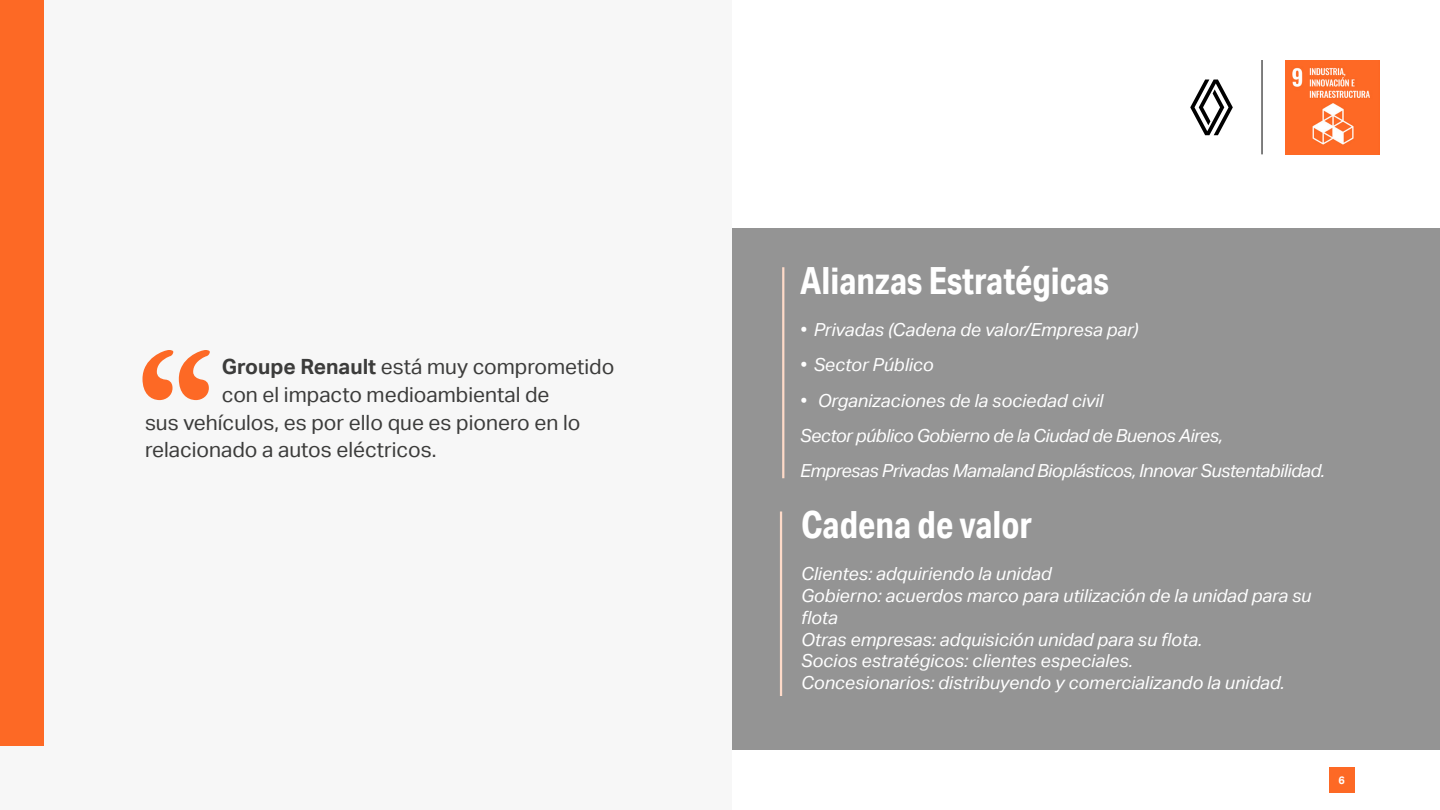
<style>
.page{position:relative;width:1440px;height:810px;background:#fff}
.page>*{position:absolute;margin:0;border:0;box-sizing:border-box;transform-origin:0 0}
.t1{font:700 37.5px "Aktiv Grotesk Cd";color:#fff}
.t2{font:21px "Aktiv Grotesk";color:#3c3c3b}
.t3{font:italic 18px/21.8px "Aktiv Grotesk";color:#fff}
.t4{font:italic 18px/35.2px "Aktiv Grotesk";letter-spacing:-.025em;color:#fff}
.t5{font:700 10.88px "Aktiv Grotesk";color:#fff}
.s1{font-weight:700}
</style>
<div class="page">
<div style="left:1329px;top:767px;width:25px;height:26px;background:#fd6925"></div>
<img style="left:1285px;top:60px;width:95px;height:95px">
<hr style="left:1262px;top:60px;width:1px;height:94px;background:#000">
<svg style="left:1190px;top:80px;width:43px;height:55px"></svg>
<div style="left:0;top:0;width:732px;height:810px;background:#f7f7f7"></div>
<div style="left:0;top:0;width:44px;height:746px;background:#fd6925"></div>
<div style="left:732px;top:228px;width:708px;height:522px;background:#949494"></div>
<hr style="left:782px;top:267px;width:2px;height:211px;background:#fedac8">
<svg style="left:143px;top:350px;width:67px;height:50px"></svg>
<hr style="left:780px;top:512px;width:2px;height:184px;background:#fedac8">
<p class="t2" style="left:222px;top:355px;width:394px"><span class="s1">Groupe Renault</span> está muy comprometido</p>
<p class="t2" style="left:222px;top:382px;width:329px">con el impacto medioambiental de</p>
<p class="t2" style="left:145px;top:410px;width:437px">sus vehículos, es por ello que es pionero en lo</p>
<p class="t2" style="left:145px;top:438px;width:293px">relacionado a autos eléctricos.</p>
<h1 class="t1" style="left:800px;top:258px;width:310px">Alianzas Estratégicas</h1>
<p class="t3" style="left:800px;top:319px;width:340px">• Privadas (Cadena de valor/Empresa par)</p>
<p class="t3" style="left:800px;top:354px;width:135px">• Sector Público</p>
<p class="t4" style="left:800px;top:383px;width:526px">• Organizaciones de la sociedad civil<br>Sector público Gobierno de la Ciudad de Buenos Aires,<br>Empresas Privadas Mamaland Bioplásticos, Innovar Sustentabilidad.</p>
<h1 class="t1" style="left:801px;top:502px;width:233px">Cadena de valor</h1>
<p class="t3" style="left:801px;top:563px;width:512px">Clientes: adquiriendo la unidad<br>Gobierno: acuerdos marco para utilización de la unidad para su flota<br>Otras empresas: adquisición unidad para su flota.<br>Socios estratégicos: clientes especiales.<br>Concesionarios: distribuyendo y comercializando la unidad.</p>
<p class="t5" style="left:1338px;top:774px;width:8px">6</p>
</div>
